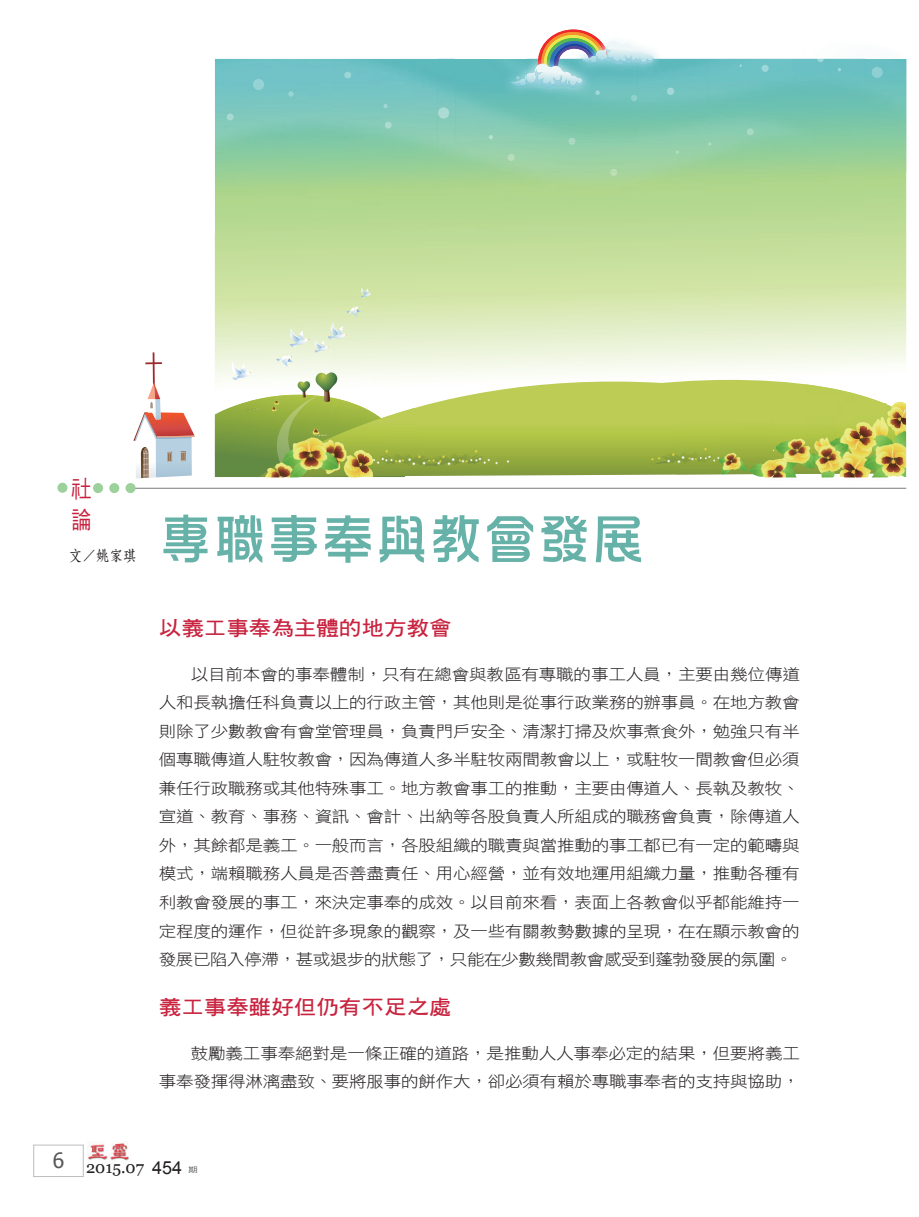
<style>
.page{position:relative;width:919px;height:1217px;background:#fff}
.page>*{position:absolute;margin:0;border:0;box-sizing:border-box;transform-origin:0 0}
.題目{font:54px "DF Hua Zong W5 WIN BF";color:#66b2a8}
.Normal沒空{font:24px/30.5px "DF Hei W5 WIN BF";color:#c8233f;scale:.85 1}
.t1{font:21px "Tahoma";color:#57585a}
.大標{font:20.25px "DF Hei W7 WIN BF";color:#c8233f;scale:1.11 1}
.t2{font:16.5px "Georgia";color:#231f20}
.t3{font:15.75px/28.5px "DF Hei W3 WIN BF";letter-spacing:-.015em;color:#231f20;text-align:justify;scale:1.11 1}
.作者{font:15px "DF Fang Song W6 WIN BF";color:#231f20;scale:.9 1}
.t4{font:7.5px "DF Hei W5 WIN BF";color:#57585a;scale:1.25 1}
.s1{font-family:"Arial";font-size:18px}
</style>
<div class="page">
<div style="left:33px;top:1144px;width:50px;height:32px;border:1px solid #bcbdc0"></div>
<img style="left:88px;top:1143px;width:41px;height:18px">
<svg style="left:214px;top:171px;width:692px;height:307px"></svg>
<img style="left:865px;top:58px;width:41px;height:113px">
<img style="left:437px;top:171px;width:428px;height:65px">
<img style="left:214px;top:59px;width:223px;height:177px">
<img style="left:437px;top:58px;width:428px;height:113px">
<svg style="left:871px;top:67px;width:11px;height:11px"></svg>
<svg style="left:761px;top:65px;width:7px;height:7px"></svg>
<svg style="left:817px;top:58px;width:6px;height:4px"></svg>
<svg style="left:837px;top:68px;width:4px;height:3px"></svg>
<svg style="left:253px;top:79px;width:11px;height:11px"></svg>
<svg style="left:438px;top:107px;width:11px;height:12px"></svg>
<svg style="left:507px;top:154px;width:7px;height:7px"></svg>
<svg style="left:610px;top:169px;width:7px;height:7px"></svg>
<svg style="left:746px;top:128px;width:7px;height:7px"></svg>
<svg style="left:708px;top:142px;width:3px;height:4px"></svg>
<svg style="left:675px;top:150px;width:4px;height:4px"></svg>
<svg style="left:344px;top:71px;width:7px;height:8px"></svg>
<svg style="left:226px;top:113px;width:8px;height:7px"></svg>
<svg style="left:384px;top:121px;width:8px;height:8px"></svg>
<svg style="left:383px;top:104px;width:5px;height:4px"></svg>
<svg style="left:288px;top:91px;width:6px;height:6px"></svg>
<svg style="left:361px;top:287px;width:11px;height:11px"></svg>
<svg style="left:346px;top:306px;width:15px;height:10px"></svg>
<svg style="left:133px;top:322px;width:365px;height:157px"></svg>
<img style="left:455px;top:58px;width:182px;height:85px">
<svg style="left:568px;top:138px;width:7px;height:7px"></svg>
<svg style="left:488px;top:135px;width:5px;height:4px"></svg>
<svg style="left:510px;top:75px;width:16px;height:12px"></svg>
<img style="left:526px;top:52px;width:181px;height:68px">
<svg style="left:666px;top:87px;width:8px;height:8px"></svg>
<svg style="left:595px;top:90px;width:5px;height:5px"></svg>
<svg style="left:630px;top:95px;width:7px;height:6px"></svg>
<img style="left:526px;top:69px;width:57px;height:18px">
<svg style="left:526px;top:29px;width:127px;height:40px"></svg>
<img style="left:263px;top:386px;width:66px;height:93px">
<img style="left:749px;top:436px;width:95px;height:39px">
<hr style="left:129px;top:487px;width:777px;height:1px;background:#808285">
<div style="left:93px;top:483px;width:10px;height:10px;background:#9cd19c;border-radius:50%"></div>
<div style="left:57px;top:482px;width:10px;height:10px;background:#9cd19c;border-radius:50%"></div>
<div style="left:109px;top:483px;width:10px;height:10px;background:#9cd19c;border-radius:50%"></div>
<div style="left:125px;top:483px;width:11px;height:10px;background:#9cd19c;border-radius:50%"></div>
<p class="Normal沒空" style="left:71px;top:474px;width:25px">社論</p>
<p class="作者" style="left:69px;top:548px;width:77px">文／姚家琪</p>
<p class="題目" style="left:159px;top:512px;width:487px">專職事奉與教會發展</p>
<p class="大標" style="left:159px;top:618px;width:265px">以義工事奉為主體的地方教會</p>
<p class="t3" style="left:159px;top:659px;width:579px;text-indent:32px">以目前本會的事奉體制，只有在總會與教區有專職的事工人員，主要由幾位傳道人和長執擔任科負責以上的行政主管，其他則是從事行政業務的辦事員。在地方教會則除了少數教會有會堂管理員，負責門戶安全、清潔打掃及炊事煮食外，勉強只有半個專職傳道人駐牧教會，因為傳道人多半駐牧兩間教會以上，或駐牧一間教會但必須兼任行政職務或其他特殊事工。地方教會事工的推動，主要由傳道人、長執及教牧、宣道、教育、事務、資訊、會計、出納等各股負責人所組成的職務會負責，除傳道人外，其餘都是義工。一般而言，各股組織的職責與當推動的事工都已有一定的範疇與模式，端賴職務人員是否善盡責任、用心經營，並有效地運用組織力量，推動各種有利教會發展的事工，來決定事奉的成效。以目前來看，表面上各教會似乎都能維持一定程度的運作，但從許多現象的觀察，及一些有關教勢數據的呈現，在在顯示教會的發展已陷入停滯，甚或退步的狀態了，只能在少數幾間教會感受到蓬勃發展的氛圍。</p>
<p class="大標" style="left:159px;top:996px;width:265px">義工事奉雖好但仍有不足之處</p>
<p class="t3" style="left:159px;top:1038px;width:579px;text-align:right">鼓勵義工事奉絕對是一條正確的道路，是推動人人事奉必定的結果，但要將義工<br>事奉發揮得淋漓盡致、要將服事的餅作大，卻必須有賴於專職事奉者的支持與協助，</p>
<p class="t1" style="left:53px;top:1145px;width:13px">6</p>
<p class="t2" style="left:86px;top:1156px;width:97px">2015.07 <span class="s1">454</span></p>
<p class="t4" style="left:188px;top:1165px;width:9px">期</p>
</div>
